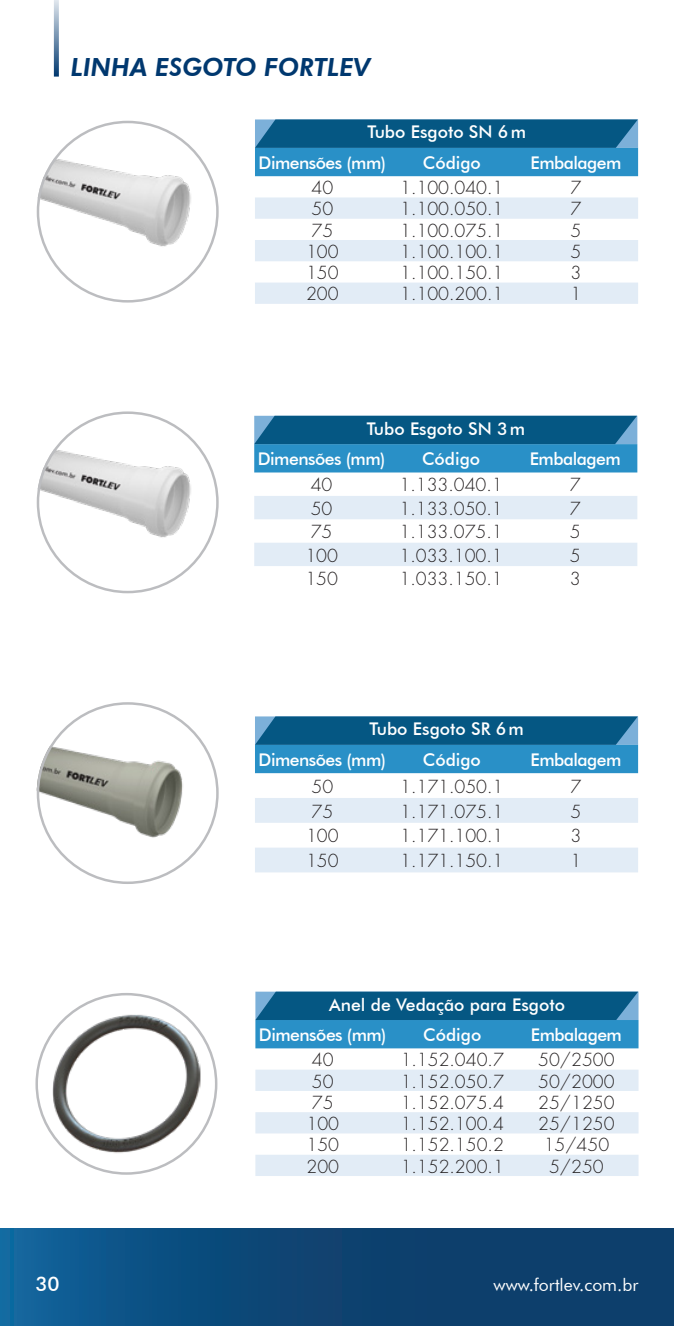
<style>
.page{position:relative;width:674px;height:1326px;background:#fff}
.page>*{position:absolute;margin:0;border:0;box-sizing:border-box;transform-origin:0 0}
.t1{font:italic 800 25px "Futura BT";color:#00386f}
.t2{font:500 20px "Futura BT";color:#fff}
.t3{font:300 17.5px "Futura Std";color:#231f20}
.t4{font:500 17.5px "Futura BT";letter-spacing:-.03em;color:#fff}
.t5{font:500 17.5px "Futura BT";color:#fff}
.t6{font:17.5px "Futura BT";color:#fff}
</style>
<div class="page">
<svg style="left:0;top:1228px;width:673px;height:97px;background:#0d4878"></svg>
<svg style="left:54px;top:0;width:5px;height:77px"></svg>
<img style="left:37px;top:121px;width:154px;height:160px">
<img style="left:37px;top:414px;width:154px;height:158px">
<img style="left:37px;top:734px;width:146px;height:109px">
<img style="left:52px;top:1009px;width:148px;height:148px">
<svg style="left:255px;top:1069px;width:383px;height:106px;fill:#e2ecf6"></svg>
<svg style="left:255px;top:991px;width:383px;height:57px;background:#1c77a8"></svg>
<svg style="left:255px;top:197px;width:382px;height:107px;fill:#e2ecf6"></svg>
<svg style="left:255px;top:119px;width:382px;height:57px;background:#1b76a7"></svg>
<svg style="left:255px;top:798px;width:382px;height:74px"></svg>
<svg style="left:255px;top:716px;width:382px;height:57px;background:#1b76a7"></svg>
<svg style="left:254px;top:496px;width:383px;height:70px"></svg>
<svg style="left:254px;top:416px;width:383px;height:56px;background:#1a76a7"></svg>
<h1 class="t1" style="left:71px;top:52px;width:301px">LINHA ESGOTO FORTLEV</h1>
<p class="t5" style="left:367px;top:121px;width:160px">Tubo Esgoto SN 6m</p>
<p class="t4" style="left:258px;top:152px;width:129px">Dimensões (mm)</p>
<p class="t4" style="left:422px;top:152px;width:60px">Código</p>
<p class="t4" style="left:530px;top:152px;width:92px">Embalagem</p>
<p class="t3" style="left:311px;top:177px;width:23px">40</p>
<p class="t3" style="left:400px;top:177px;width:105px">1.100.040.1</p>
<p class="t3" style="left:570px;top:177px;width:12px">7</p>
<p class="t3" style="left:311px;top:198px;width:23px">50</p>
<p class="t3" style="left:400px;top:198px;width:105px">1.100.050.1</p>
<p class="t3" style="left:570px;top:198px;width:12px">7</p>
<p class="t3" style="left:311px;top:219px;width:23px">75</p>
<p class="t3" style="left:400px;top:219px;width:105px">1.100.075.1</p>
<p class="t3" style="left:570px;top:219px;width:12px">5</p>
<p class="t3" style="left:306px;top:241px;width:34px">100</p>
<p class="t3" style="left:400px;top:241px;width:105px">1.100.100.1</p>
<p class="t3" style="left:570px;top:241px;width:12px">5</p>
<p class="t3" style="left:306px;top:262px;width:34px">150</p>
<p class="t3" style="left:400px;top:262px;width:105px">1.100.150.1</p>
<p class="t3" style="left:570px;top:262px;width:12px">3</p>
<p class="t3" style="left:306px;top:283px;width:34px">200</p>
<p class="t3" style="left:400px;top:283px;width:105px">1.100.200.1</p>
<p class="t3" style="left:570px;top:283px;width:12px">1</p>
<p class="t5" style="left:366px;top:418px;width:160px">Tubo Esgoto SN 3m</p>
<p class="t4" style="left:258px;top:448px;width:129px">Dimensões (mm)</p>
<p class="t4" style="left:422px;top:448px;width:60px">Código</p>
<p class="t4" style="left:529px;top:448px;width:92px">Embalagem</p>
<p class="t3" style="left:310px;top:474px;width:23px">40</p>
<p class="t3" style="left:399px;top:474px;width:105px">1.133.040.1</p>
<p class="t3" style="left:569px;top:474px;width:12px">7</p>
<p class="t3" style="left:310px;top:498px;width:23px">50</p>
<p class="t3" style="left:399px;top:498px;width:105px">1.133.050.1</p>
<p class="t3" style="left:569px;top:498px;width:12px">7</p>
<p class="t3" style="left:310px;top:521px;width:23px">75</p>
<p class="t3" style="left:399px;top:521px;width:105px">1.133.075.1</p>
<p class="t3" style="left:569px;top:521px;width:12px">5</p>
<p class="t3" style="left:305px;top:544px;width:34px">100</p>
<p class="t3" style="left:399px;top:544px;width:105px">1.033.100.1</p>
<p class="t3" style="left:569px;top:544px;width:12px">5</p>
<p class="t3" style="left:305px;top:568px;width:34px">150</p>
<p class="t3" style="left:399px;top:568px;width:105px">1.033.150.1</p>
<p class="t3" style="left:569px;top:568px;width:12px">3</p>
<p class="t5" style="left:369px;top:718px;width:156px">Tubo Esgoto SR 6m</p>
<p class="t4" style="left:258px;top:748px;width:129px">Dimensões (mm)</p>
<p class="t4" style="left:422px;top:748px;width:60px">Código</p>
<p class="t4" style="left:530px;top:748px;width:92px">Embalagem</p>
<p class="t3" style="left:311px;top:775px;width:23px">50</p>
<p class="t3" style="left:400px;top:775px;width:105px">1.171.050.1</p>
<p class="t3" style="left:570px;top:775px;width:12px">7</p>
<p class="t3" style="left:311px;top:800px;width:23px">75</p>
<p class="t3" style="left:400px;top:800px;width:105px">1.171.075.1</p>
<p class="t3" style="left:570px;top:800px;width:12px">5</p>
<p class="t3" style="left:306px;top:825px;width:34px">100</p>
<p class="t3" style="left:400px;top:825px;width:105px">1.171.100.1</p>
<p class="t3" style="left:570px;top:825px;width:12px">3</p>
<p class="t3" style="left:306px;top:850px;width:34px">150</p>
<p class="t3" style="left:400px;top:850px;width:105px">1.171.150.1</p>
<p class="t3" style="left:570px;top:850px;width:12px">1</p>
<p class="t5" style="left:329px;top:993px;width:237px">Anel de Vedação para Esgoto</p>
<p class="t4" style="left:259px;top:1023px;width:129px">Dimensões (mm)</p>
<p class="t4" style="left:423px;top:1023px;width:60px">Código</p>
<p class="t4" style="left:530px;top:1023px;width:92px">Embalagem</p>
<p class="t3" style="left:312px;top:1049px;width:23px">40</p>
<p class="t3" style="left:400px;top:1049px;width:105px">1.152.040.7</p>
<p class="t3" style="left:538px;top:1049px;width:78px">50/2500</p>
<p class="t3" style="left:312px;top:1070px;width:23px">50</p>
<p class="t3" style="left:400px;top:1070px;width:105px">1.152.050.7</p>
<p class="t3" style="left:538px;top:1070px;width:78px">50/2000</p>
<p class="t3" style="left:312px;top:1091px;width:23px">75</p>
<p class="t3" style="left:400px;top:1091px;width:105px">1.152.075.4</p>
<p class="t3" style="left:538px;top:1091px;width:78px">25/1250</p>
<p class="t3" style="left:306px;top:1112px;width:34px">100</p>
<p class="t3" style="left:400px;top:1112px;width:105px">1.152.100.4</p>
<p class="t3" style="left:538px;top:1112px;width:78px">25/1250</p>
<p class="t3" style="left:306px;top:1134px;width:34px">150</p>
<p class="t3" style="left:400px;top:1134px;width:105px">1.152.150.2</p>
<p class="t3" style="left:543px;top:1134px;width:67px">15/450</p>
<p class="t3" style="left:306px;top:1155px;width:34px">200</p>
<p class="t3" style="left:400px;top:1155px;width:105px">1.152.200.1</p>
<p class="t3" style="left:548px;top:1155px;width:56px">5/250</p>
<p class="t2" style="left:35px;top:1271px;width:26px">30</p>
<p class="t6" style="left:493px;top:1273px;width:146px">www.fortlev.com.br</p>
</div>
